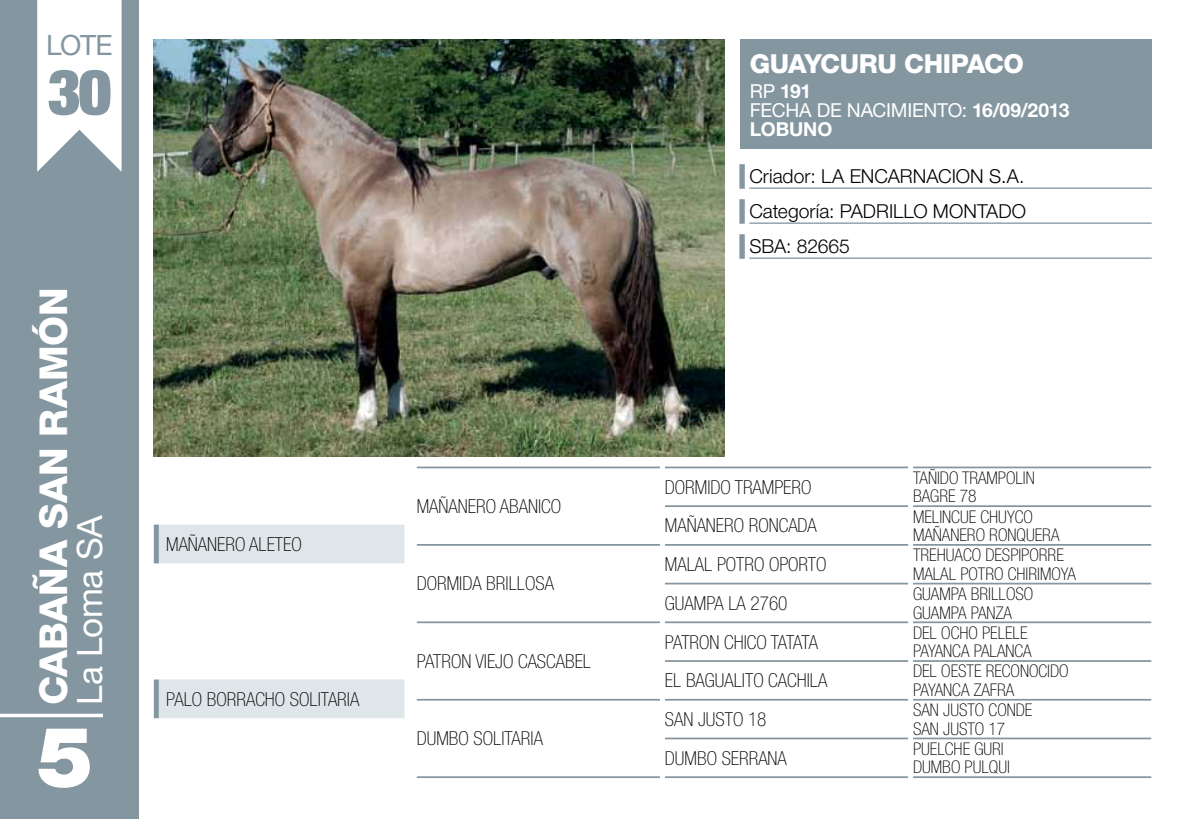
<style>
.page{position:relative;width:1191px;height:819px;background:#fff}
.page>*{position:absolute;margin:0;border:0;box-sizing:border-box;transform-origin:0 0}
.t1{font:900 84px "Helvetica Neue LT Std";color:#fff}
.t2{font:900 condensed 63px "Helvetica Neue LT Std";color:#8496a0}
.t3{font:800 38.5px "Helvetica Neue LT Std";letter-spacing:-.01em;color:#fff}
.t4{font:35px "Helvetica Neue LT Std";letter-spacing:-.01em;color:#fff}
.t5{font:28px "Helvetica Neue LT Std";color:#8496a0}
.t6{font:800 26.25px "Helvetica Neue LT Std";letter-spacing:-.02em;color:#fff}
.t7{font:100 condensed 19.25px/38.7px "Helvetica Neue LT Std";color:#000}
.t8{font:300 19.25px/35px "Helvetica Neue LT Std";color:#000;text-align:justify}
.t9{font:19.25px/19.2px "Helvetica Neue LT Std";letter-spacing:-.015em;color:#fff}
.t10{font:100 condensed 17.5px/18.6px "Helvetica Neue LT Std";color:#000}
.s1{font-weight:700}
</style>
<div class="page">
<div style="left:740px;top:40px;width:411px;height:109px;background:#8496a0"></div>
<hr style="left:913px;top:466px;width:238px;height:2px;background:#8496a0">
<hr style="left:913px;top:505px;width:238px;height:2px;background:#8496a0">
<hr style="left:913px;top:544px;width:238px;height:1px;background:#8496a0">
<hr style="left:913px;top:582px;width:238px;height:2px;background:#8496a0">
<hr style="left:913px;top:621px;width:238px;height:2px;background:#8496a0">
<hr style="left:913px;top:660px;width:238px;height:2px;background:#8496a0">
<hr style="left:913px;top:698px;width:238px;height:2px;background:#8496a0">
<hr style="left:913px;top:737px;width:238px;height:2px;background:#8496a0">
<hr style="left:913px;top:776px;width:238px;height:2px;background:#8496a0">
<div style="left:739px;top:164px;width:6px;height:25px;background:#8496a0"></div>
<hr style="left:749px;top:187px;width:402px;height:2px;background:#8496a0">
<div style="left:739px;top:199px;width:6px;height:25px;background:#8496a0"></div>
<hr style="left:749px;top:222px;width:402px;height:2px;background:#8496a0">
<div style="left:739px;top:234px;width:6px;height:25px;background:#8496a0"></div>
<hr style="left:749px;top:257px;width:402px;height:2px;background:#8496a0">
<hr style="left:665px;top:466px;width:243px;height:2px;background:#8496a0">
<hr style="left:665px;top:505px;width:243px;height:2px;background:#8496a0">
<hr style="left:665px;top:544px;width:243px;height:1px;background:#8496a0">
<hr style="left:665px;top:582px;width:243px;height:2px;background:#8496a0">
<hr style="left:665px;top:621px;width:243px;height:2px;background:#8496a0">
<hr style="left:665px;top:660px;width:243px;height:2px;background:#8496a0">
<hr style="left:665px;top:698px;width:243px;height:2px;background:#8496a0">
<hr style="left:665px;top:737px;width:243px;height:2px;background:#8496a0">
<hr style="left:665px;top:776px;width:243px;height:2px;background:#8496a0">
<hr style="left:417px;top:466px;width:243px;height:2px;background:#8496a0">
<hr style="left:417px;top:544px;width:243px;height:1px;background:#8496a0">
<hr style="left:417px;top:621px;width:243px;height:2px;background:#8496a0">
<hr style="left:417px;top:698px;width:243px;height:2px;background:#8496a0">
<hr style="left:417px;top:776px;width:243px;height:2px;background:#8496a0">
<svg style="left:156px;top:524px;width:248px;height:194px"></svg>
<div style="left:154px;top:524px;width:5px;height:39px;background:#8496a0"></div>
<div style="left:154px;top:679px;width:5px;height:39px;background:#8496a0"></div>
<img style="left:154px;top:40px;width:570px;height:416px">
<div style="left:0;top:0;width:139px;height:819px;background:#8496a0"></div>
<svg style="left:37px;top:0;width:85px;height:172px;background:#eff1f2"></svg>
<svg style="left:0;top:713px;width:103px;height:4px"></svg>
<h3 class="t5" style="left:46px;top:28px;width:68px">LOTE</h3>
<h2 class="t2" style="left:47px;top:52px;width:65px">30</h2>
<h3 class="t3" style="left:31px;top:704px;width:419px;rotate:-90deg">CABAÑA SAN RAMÓN</h3>
<h3 class="t4" style="left:69px;top:704px;width:191px;rotate:-90deg">La Loma SA</h3>
<h1 class="t1" style="left:37px;top:707px;width:58px">5</h1>
<p class="t7" style="left:166px;top:524px;width:137px">MAÑANERO ALETEO</p>
<p class="t7" style="left:166px;top:679px;width:195px">PALO BORRACHO SOLITARIA</p>
<p class="t7" style="left:417px;top:486px;width:146px">MAÑANERO ABANICO</p>
<p class="t7" style="left:417px;top:564px;width:139px">DORMIDA BRILLOSA</p>
<p class="t7" style="left:417px;top:641px;width:176px">PATRON VIEJO CASCABEL</p>
<p class="t7" style="left:417px;top:719px;width:128px">DUMBO SOLITARIA</p>
<h3 class="t6" style="left:749px;top:48px;width:276px">GUAYCURU CHIPACO</h3>
<p class="t9" style="left:749px;top:81px;width:321px">RP <span class="s1">191<br></span>FECHA DE NACIMIENTO: <span class="s1">16/09/2013<br>LOBUNO</span></p>
<p class="t8" style="left:749px;top:158px;width:278px">Criador: LA ENCARNACION S.A.<br>Categoría: PADRILLO MONTADO SBA: 82665</p>
<p class="t7" style="left:665px;top:467px;width:164px">DORMIDO TRAMPERO<br>MAÑANERO RONCADA<br>MALAL POTRO OPORTO<br>GUAMPA LA 2760<br>PATRON CHICO TATATA<br>EL BAGUALITO CACHILA<br>SAN JUSTO 18<br>DUMBO SERRANA</p>
<p class="t10" style="left:913px;top:468px;width:123px">TAÑIDO TRAMPOLIN<br>BAGRE 78</p>
<p class="t10" style="left:913px;top:507px;width:148px">MELINCUE CHUYCO<br>MAÑANERO RONQUERA</p>
<p class="t10" style="left:913px;top:545px;width:164px">TREHUACO DESPIPORRE<br>MALAL POTRO CHIRIMOYA</p>
<p class="t10" style="left:913px;top:584px;width:122px">GUAMPA BRILLOSO<br>GUAMPA PANZA</p>
<p class="t10" style="left:913px;top:623px;width:120px">DEL OCHO PELELE<br>PAYANCA PALANCA</p>
<p class="t10" style="left:913px;top:662px;width:157px">DEL OESTE RECONOCIDO<br>PAYANCA ZAFRA</p>
<p class="t10" style="left:913px;top:700px;width:121px">SAN JUSTO CONDE<br>SAN JUSTO 17</p>
<p class="t10" style="left:913px;top:739px;width:99px">PUELCHE GURI<br>DUMBO PULQUI</p>
</div>
